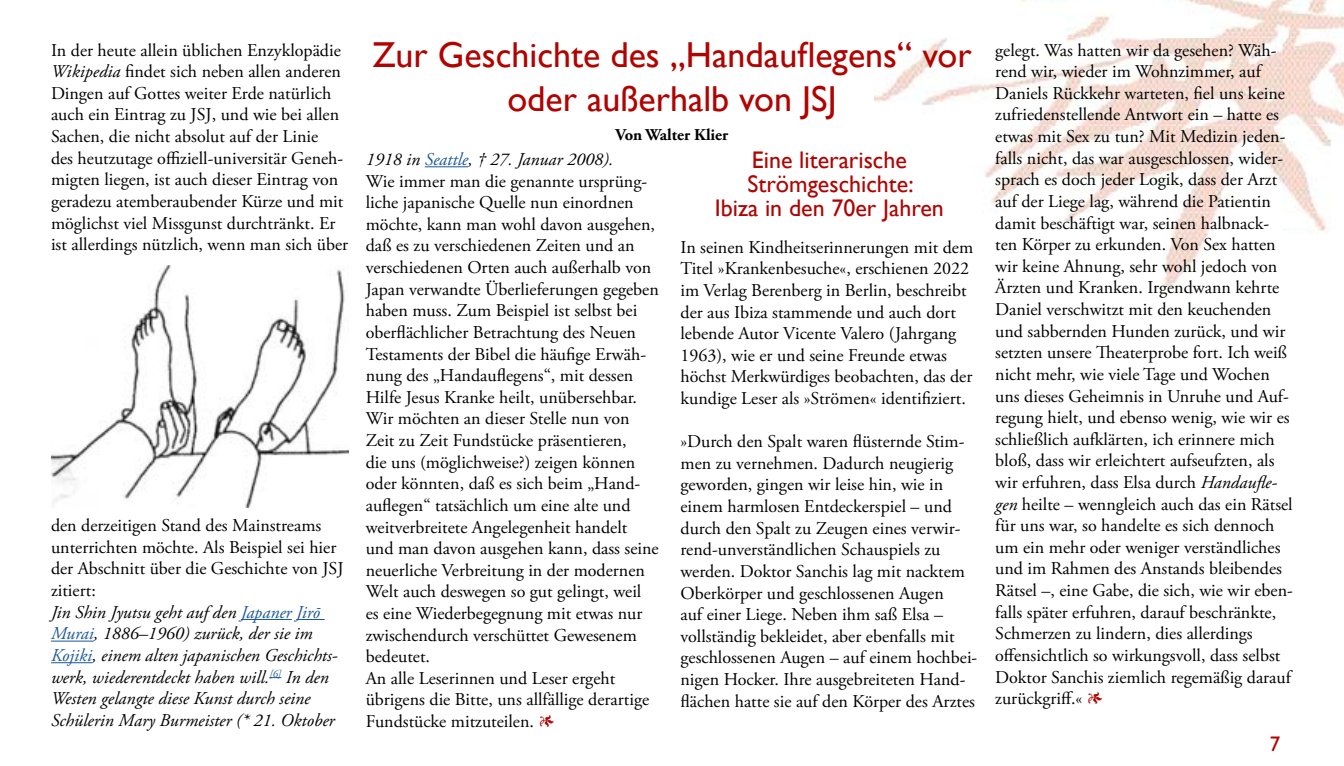
<style>
.page{position:relative;width:1344px;height:766px;background:#fff}
.page>*{position:absolute;margin:0;border:0;box-sizing:border-box;transform-origin:0 0}
.t1{font:36px/43.2px "Gill Sans";color:#b00402;text-align:center}
.t2{font:24px/24px "Gill Sans";color:#b00402;text-align:center}
.t3{font:21px "Gill Sans";color:#b00402}
.t4{font:18px/21.6px "Adobe Garamond Pro";color:#000}
.t5{font:italic 18px/21.6px "Adobe Garamond Pro";color:#000}
.t6{font:700 16.5px "Adobe Garamond Pro";color:#000}
.s1{font-style:italic}
.s2{font-style:normal}
.s3{color:#1b5899}
.s4{font-style:italic;color:#1b5899}
.s5{color:#b00402}
</style>
<div class="page">
<img style="left:874px;top:0;width:470px;height:288px">
<hr style="left:241px;top:619px;width:51px;height:1px;background:#1b5899">
<svg style="left:296px;top:619px;width:29px;height:1px"></svg>
<hr style="left:51px;top:640px;width:43px;height:1px;background:#1b5899">
<hr style="left:51px;top:662px;width:41px;height:1px;background:#1b5899">
<svg style="left:269px;top:677px;width:12px;height:1px"></svg>
<hr style="left:425px;top:166px;width:43px;height:1px;background:#1b5899">
<img style="left:51px;top:266px;width:298px;height:241px">
<p class="t4" style="left:51px;top:40px;width:298px">In der heute allein üblichen Enzyklopädie <span class="s1">Wikipedia</span> findet sich neben allen anderen Dingen auf Gottes weiter Erde natürlich auch ein Eintrag zu JSJ, und wie bei allen Sachen, die nicht absolut auf der Linie<br>des heutzutage offiziell-universitär Geneh&shy;migten liegen, ist auch dieser Eintrag von geradezu atemberaubender Kürze und mit möglichst viel Missgunst durchtränkt. Er ist allerdings nützlich, wenn man sich über</p>
<p class="t5" style="left:51px;top:515px;width:294px"><span class="s2">den derzeitigen Stand des Mainstreams unterrichten möchte. Als Beispiel sei hier der Abschnitt über die Geschichte von JSJ zitiert:<br></span>Jin Shin Jyutsu geht auf den <span class="s3">Japaner Jirō Murai</span>, 1886–1960) zurück, der sie im <span class="s3">Kojiki</span>, einem alten japanischen Geschichts&shy;werk, wiederentdeckt haben will.<sup>[6]</sup> In den Westen gelangte diese Kunst durch seine Schülerin Mary Burmeister (* 21. Oktober</p>
<h1 class="t1" style="left:372px;top:34px;width:601px">Zur Geschichte des „Handauflegens“ vor oder außerhalb von JSJ</h1>
<p class="t6" style="left:615px;top:125px;width:114px">Von Walter Klier</p>
<p class="t4" style="left:366px;top:149px;width:295px"><span class="s1">1918 in</span> <span class="s4">Seattle</span><span class="s1">, † 27. Januar 2008).<br></span>Wie immer man die genannte ursprüng&shy;liche japanische Quelle nun einordnen möchte, kann man wohl davon ausgehen, daß es zu verschiedenen Zeiten und an verschiedenen Orten auch außerhalb von Japan verwandte Überlieferungen gegeben haben muss. Zum Beispiel ist selbst bei oberflächlicher Betrachtung des Neuen Testaments der Bibel die häufige Erwäh&shy;nung des „Handauflegens“, mit dessen Hilfe Jesus Kranke heilt, unübersehbar.<br>Wir möchten an dieser Stelle nun von Zeit zu Zeit Fundstücke präsentieren,<br>die uns (möglichweise?) zeigen können oder könnten, daß es sich beim „Hand&shy;auflegen“ tatsächlich um eine alte und weitverbreitete Angelegenheit handelt und man davon ausgehen kann, dass seine neuerliche Verbreitung in der modernen Welt auch deswegen so gut gelingt, weil<br>es eine Wiederbegegnung mit etwas nur zwischendurch verschüttet Gewesenem bedeutet.<br>An alle Leserinnen und Leser ergeht übrigens die Bitte, uns allfällige derartige Fundstücke mitzuteilen. <span class="s5">1</span></p>
<h2 class="t2" style="left:715px;top:148px;width:230px">Eine literarische<br>Strömgeschichte:<br>Ibiza in den 70er Jahren</h2>
<p class="t4" style="left:680px;top:237px;width:294px">In seinen Kindheitserinnerungen mit dem Titel »Krankenbesuche«, erschienen 2022 im Verlag Berenberg in Berlin, beschreibt der aus Ibiza stammende und auch dort lebende Autor Vicente Valero (Jahrgang 1963), wie er und seine Freunde etwas höchst Merkwürdiges beobachten, das der kundige Leser als »Strömen« identifiziert.</p>
<p class="t4" style="left:680px;top:431px;width:298px">»Durch den Spalt waren flüsternde Stim&shy;men zu vernehmen. Dadurch neugierig geworden, gingen wir leise hin, wie in einem harmlosen Entdeckerspiel – und durch den Spalt zu Zeugen eines verwir&shy;rend-unverständlichen Schauspiels zu werden. Doktor Sanchis lag mit nacktem Oberkörper und geschlossenen Augen<br>auf einer Liege. Neben ihm saß Elsa – vollständig bekleidet, aber ebenfalls mit geschlossenen Augen – auf einem hochbei&shy;nigen Hocker. Ihre ausgebreiteten Hand&shy;flächen hatte sie auf den Körper des Arztes</p>
<p class="t4" style="left:995px;top:40px;width:299px">gelegt. Was hatten wir da gesehen? Wäh&shy;rend wir, wieder im Wohnzimmer, auf Daniels Rückkehr warteten, fiel uns keine zufriedenstellende Antwort ein – hatte es etwas mit Sex zu tun? Mit Medizin jeden&shy;falls nicht, das war ausgeschlossen, wider&shy;sprach es doch jeder Logik, dass der Arzt auf der Liege lag, während die Patientin damit beschäftigt war, seinen halbnack&shy;ten Körper zu erkunden. Von Sex hatten wir keine Ahnung, sehr wohl jedoch von Ärzten und Kranken. Irgendwann kehrte Daniel verschwitzt mit den keuchenden und sabbernden Hunden zurück, und wir setzten unsere Theaterprobe fort. Ich weiß nicht mehr, wie viele Tage und Wochen uns dieses Geheimnis in Unruhe und Auf&shy;regung hielt, und ebenso wenig, wie wir es schließlich aufklärten, ich erinnere mich bloß, dass wir erleichtert aufseufzten, als wir erfuhren, dass Elsa durch <span class="s1">Handaufle&shy;gen</span> heilte – wenngleich auch das ein Rätsel für uns war, so handelte es sich dennoch um ein mehr oder weniger verständliches und im Rahmen des Anstands bleibendes Rätsel –, eine Gabe, die sich, wie wir eben&shy;falls später erfuhren, darauf beschränkte, Schmerzen zu lindern, dies allerdings offensichtlich so wirkungsvoll, dass selbst Doktor Sanchis ziemlich regemäßig darauf zurückgriff.« <span class="s5">1</span></p>
<p class="t3" style="left:1269px;top:731px;width:12px">7</p>
</div>
